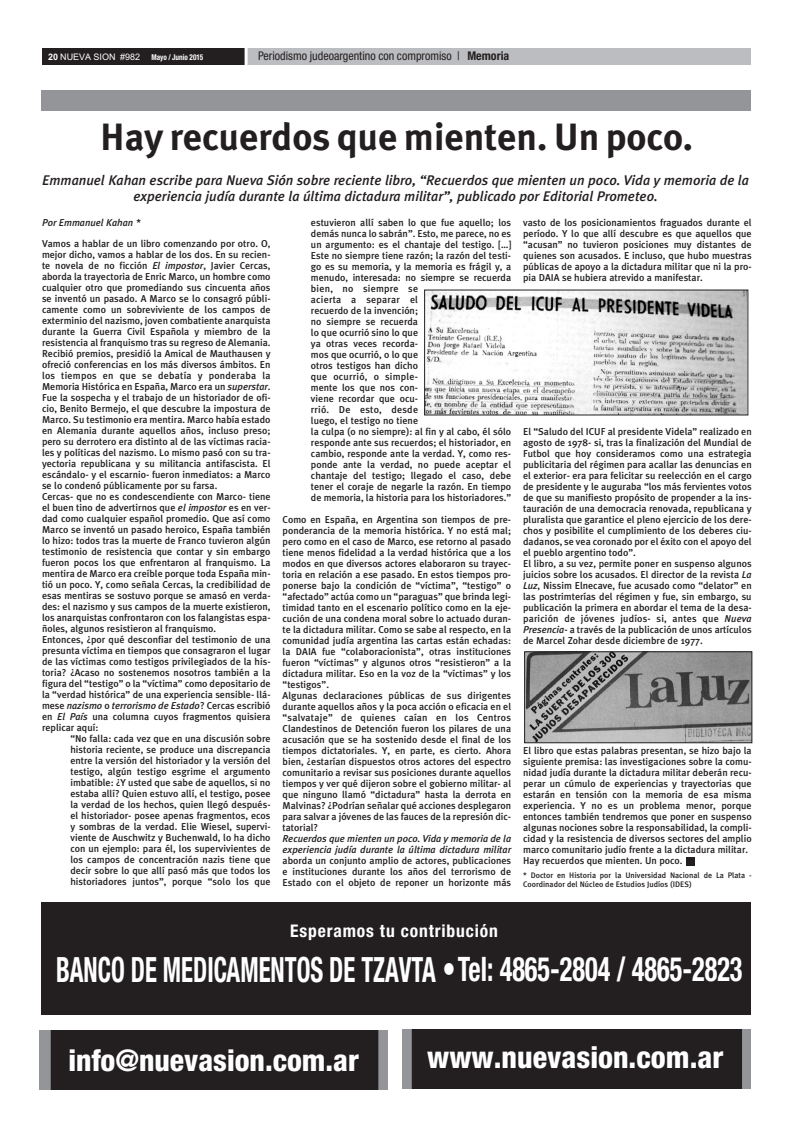
<style>
.page{position:relative;width:794px;height:1134px;background:#fff}
.page>*{position:absolute;margin:0;border:0;box-sizing:border-box;transform-origin:0 0}
.t1{font:700 38px "Meta Plus";color:#231f20}
.t2{font:700 condensed 34.9px "Helvetica Neue";color:#fff;scale:.71 1}
.t3{font:800 condensed 30.2px "Helvetica Neue";color:#fff}
.t4{font:800 condensed 29.9px "Helvetica Neue";color:#fff}
.t5{font:700 condensed 17.4px "Helvetica Neue";letter-spacing:.05em;color:#fff}
.t6{font:italic 500 14px/16px "Meta Plus";color:#231f20;text-align:center}
.t7{font:condensed 12px "Helvetica Neue";color:#231f20}
.t8{font:500 10px/11px "Meta Plus";color:#231f20}
.t9{font:italic 500 10px/11px "Meta Plus";color:#231f20}
.t10{font:9px "Arial";color:#fff}
.t11{font:500 8px/9px "Meta Plus";color:#231f20}
.t12{font:700 condensed 8px "Helvetica Neue";color:#fff;scale:.9 1}
.s1{font-weight:700}
.s2{font-style:italic}
.s3{font-size:33.8px}
</style>
<div class="page">
<div style="left:42px;top:48px;width:276px;height:17px;background:#231f20"></div>
<div style="left:246px;top:48px;width:504px;height:17px;background:#bcbdc0"></div>
<hr style="left:245px;top:48px;width:3px;height:17px;background:#fff">
<div style="left:41px;top:903px;width:709px;height:112px;background:#231f20"></div>
<div style="left:41px;top:90px;width:710px;height:20px;background:#939598"></div>
<div style="left:686px;top:857px;width:8px;height:8px;background:#231f20"></div>
<div style="left:402px;top:1029px;width:349px;height:60px;background:#939598"></div>
<div style="left:412px;top:1029px;width:330px;height:60px;background:#231f20"></div>
<div style="left:39px;top:1030px;width:349px;height:60px;background:#939598"></div>
<div style="left:51px;top:1030px;width:327px;height:60px;background:#231f20"></div>
<img style="left:426px;top:292px;width:320px;height:121px">
<img style="left:526px;top:653px;width:224px;height:88px">
<div style="left:524px;top:651px;width:228px;height:92px;border:1px solid #231f20"></div>
<p class="t10" style="left:48px;top:51px;width:94px"><span class="s1">20</span> NUEVA SION #982</p>
<p class="t12" style="left:151px;top:54px;width:59px">Mayo / Junio 2015</p>
<p class="t7" style="left:258px;top:51px;width:253px">Periodismo judeoargentino con compromiso | <span class="s1">Memoria</span></p>
<h1 class="t1" style="left:100px;top:115px;width:594px">Hay recuerdos que mienten. Un poco.</h1>
<h3 class="t6" style="left:42px;top:172px;width:708px">Emmanuel Kahan escribe para Nueva Sión sobre reciente libro, “Recuerdos que mienten un poco. Vida y memoria de la experiencia judía durante la última dictadura militar”, publicado por Editorial Prometeo.</h3>
<p class="t9" style="left:42px;top:217px;width:100px">Por Emmanuel Kahan *</p>
<p class="t8" style="left:42px;top:238px;width:230px">Vamos a hablar de un libro comenzando por otro. O, mejor dicho, vamos a hablar de los dos. En su recien&shy;te novela de no ficción <span class="s2">El impostor</span>, Javier Cercas, aborda la trayectoria de Enric Marco, un hombre como cualquier otro que promediando sus cincuenta años se inventó un pasado. A Marco se lo consagró públi&shy;camente como un sobreviviente de los campos de exterminio del nazismo, joven combatiente anarquista durante la Guerra Civil Española y miembro de la resistencia al franquismo tras su regreso de Alemania.<br>Recibió premios, presidió la Amical de Mauthausen y ofreció conferencias en los más diversos ámbitos. En los tiempos en que se debatía y ponderaba la Memoria Histórica en España, Marco era un <span class="s2">superstar</span>.<br>Fue la sospecha y el trabajo de un historiador de ofi&shy;cio, Benito Bermejo, el que descubre la impostura de Marco. Su testimonio era mentira. Marco había estado en Alemania durante aquellos años, incluso preso; pero su derrotero era distinto al de las víctimas racia&shy;les y políticas del nazismo. Lo mismo pasó con su tra&shy;yectoria republicana y su militancia antifascista. El escándalo- y el escarnio- fueron inmediatos: a Marco se lo condenó públicamente por su farsa.<br>Cercas- que no es condescendiente con Marco- tiene el buen tino de advertirnos que <span class="s2">el impostor</span> es en ver&shy;dad como cualquier español promedio. Que así como Marco se inventó un pasado heroico, España también lo hizo: todos tras la muerte de Franco tuvieron algún testimonio de resistencia que contar y sin embargo fueron pocos los que enfrentaron al franquismo. La mentira de Marco era creíble porque toda España min&shy;tió un poco. Y, como señala Cercas, la credibilidad de esas mentiras se sostuvo porque se amasó en verda&shy;des: el nazismo y sus campos de la muerte existieron, los anarquistas confrontaron con los falangistas espa&shy;ñoles, algunos resistieron al franquismo.<br>Entonces, ¿por qué desconfiar del testimonio de una presunta víctima en tiempos que consagraron el lugar de las víctimas como testigos privilegiados de la his&shy;toria? ¿Acaso no sostenemos nosotros también a la figura del “testigo” o la “víctima” como depositario de la “verdad histórica” de una experiencia sensible- llá&shy;mese <span class="s2">nazismo</span> o <span class="s2">terrorismo de Estado</span>? Cercas escribió en <span class="s2">El País</span> una columna cuyos fragmentos quisiera replicar aquí:</p>
<p class="t8" style="left:70px;top:733px;width:202px;text-align:justify">“No falla: cada vez que en una discusión sobre historia reciente, se produce una discrepancia entre la versión del historiador y la versión del testigo, algún testigo esgrime el argumento imbatible: ¿Y usted que sabe de aquellos, si no estaba allí? Quien estuvo allí, el testigo, posee la verdad de los hechos, quien llegó después&shy;el historiador- posee apenas fragmentos, ecos y sombras de la verdad. Elie Wiesel, supervi&shy;viente de Auschwitz y Buchenwald, lo ha dicho con un ejemplo: para él, los supervivientes de los campos de concentración nazis tiene que decir sobre lo que allí pasó más que todos los historiadores juntos”, porque “solo los que</p>
<p class="t8" style="left:311px;top:217px;width:202px">estuvieron allí saben lo que fue aquello; los demás nunca lo sabrán”. Esto, me parece, no es un argumento: es el chantaje del testigo. […] Este no siempre tiene razón; la razón del testi&shy;go es su memoria, y la memoria es frágil y, a menudo, interesada: no siempre se recuerda bien, no siempre se<br>acierta a separar el<br>recuerdo de la invención;<br>no siempre se recuerda<br>lo que ocurrió sino lo que<br>ya otras veces recorda-<br>mos que ocurrió, o lo que<br>otros testigos han dicho<br>que ocurrió, o simple-<br>mente los que nos con-<br>viene recordar que ocu-<br>rrió. De esto, desde<br>luego, el testigo no tiene<br>la culpa (o no siempre): al fin y al cabo, él sólo responde ante sus recuerdos; el historiador, en cambio, responde ante la verdad. Y, como res&shy;ponde ante la verdad, no puede aceptar el chantaje del testigo; llegado el caso, debe tener el coraje de negarle la razón. En tiempo de memoria, la historia para los historiadores.”</p>
<p class="t8" style="left:282px;top:514px;width:230px">Como en España, en Argentina son tiempos de pre&shy;ponderancia de la memoria histórica. Y no está mal; pero como en el caso de Marco, ese retorno al pasado tiene menos fidelidad a la verdad histórica que a los modos en que diversos actores elaboraron su trayec&shy;toria en relación a ese pasado. En estos tiempos pro&shy;ponerse bajo la condición de “víctima”, “testigo” o “afectado” actúa como un “paraguas” que brinda legi&shy;timidad tanto en el escenario político como en la eje&shy;cución de una condena moral sobre lo actuado duran&shy;te la dictadura militar. Como se sabe al respecto, en la comunidad judía argentina las cartas están echadas: la DAIA fue “colaboracionista”, otras instituciones fueron “víctimas” y algunos otros “resistieron” a la dictadura militar. Eso en la voz de la “víctimas” y los “testigos”.<br>Algunas declaraciones públicas de sus dirigentes durante aquellos años y la poca acción o eficacia en el “salvataje” de quienes caían en los Centros Clandestinos de Detención fueron los pilares de una acusación que se ha sostenido desde el final de los tiempos dictatoriales. Y, en parte, es cierto. Ahora bien, ¿estarían dispuestos otros actores del espectro comunitario a revisar sus posiciones durante aquellos tiempos y ver qué dijeron sobre el gobierno militar- al que ninguno llamó “dictadura” hasta la derrota en Malvinas? ¿Podrían señalar qué acciones desplegaron para salvar a jóvenes de las fauces de la represión dic&shy;tatorial?</p>
<p class="t9" style="left:282px;top:833px;width:230px">Recuerdos que mienten un poco. Vida y memoria de la experiencia judía durante la última dictadura militar</p>
<p class="t8" style="left:282px;top:855px;width:230px;text-align:justify">aborda un conjunto amplio de actores, publicaciones e instituciones durante los años del terrorismo de Estado con el objeto de reponer un horizonte más</p>
<p class="t8" style="left:523px;top:217px;width:230px;text-align:justify">vasto de los posicionamientos fraguados durante el período. Y lo que allí descubre es que aquellos que “acusan” no tuvieron posiciones muy distantes de quienes son acusados. E incluso, que hubo muestras públicas de apoyo a la dictadura militar que ni la pro&shy;pia DAIA se hubiera atrevido a manifestar.</p>
<p class="t8" style="left:523px;top:426px;width:230px">El “Saludo del ICUF al presidente Videla” realizado en agosto de 1978- si, tras la finalización del Mundial de Futbol que hoy consideramos como una estrategia publicitaria del régimen para acallar las denuncias en el exterior- era para felicitar su reelección en el cargo de presidente y le auguraba “los más fervientes votos de que su manifiesto propósito de propender a la ins&shy;tauración de una democracia renovada, republicana y pluralista que garantice el pleno ejercicio de los dere&shy;chos y posibilite el cumplimiento de los deberes ciu&shy;dadanos, se vea coronado por el éxito con el apoyo del el pueblo argentino todo”.<br>El libro, a su vez, permite poner en suspenso algunos juicios sobre los acusados. El director de la revista <span class="s2">La Luz</span>, Nissim Elnecave, fue acusado como “delator” en las postrimterías del régimen y fue, sin embargo, su publicación la primera en abordar el tema de la desa&shy;parición de jóvenes judíos- si, antes que <span class="s2">Nueva Presencia</span>- a través de la publicación de unos artículos de Marcel Zohar desde diciembre de 1977.</p>
<p class="t8" style="left:523px;top:745px;width:230px">El libro que estas palabras presentan, se hizo bajo la siguiente premisa: las investigaciones sobre la comu&shy;nidad judía durante la dictadura militar deberán recu&shy;perar un cúmulo de experiencias y trayectorias que estarán en tensión con la memoria de esa misma experiencia. Y no es un problema menor, porque entonces también tendremos que poner en suspenso algunas nociones sobre la responsabilidad, la compli&shy;cidad y la resistencia de diversos sectores del amplio marco comunitario judío frente a la dictadura militar.<br>Hay recuerdos que mienten. Un poco.</p>
<p class="t11" style="left:523px;top:870px;width:230px">* Doctor en Historia por la Universidad Nacional de La Plata -<br>Coordinador del Núcleo de Estudios Judíos (IDES)</p>
<h3 class="t5" style="left:290px;top:924px;width:209px">Esperamos tu contribución</h3>
<h3 class="t3" style="left:430px;top:944px;width:294px">info@nuevasion.com.ar</h3>
<h2 class="t2" style="left:56px;top:957px;width:968px">BANCO DE MEDICAMENTOS DE TZAVTA <span class="s3">•Tel: 4865-2804 / 4865-2823</span></h2>
<h3 class="t4" style="left:69px;top:1050px;width:292px">info@nuevasion.com.ar</h3>
<h3 class="t3" style="left:427px;top:1046px;width:298px">www.nuevasion.com.ar</h3>
</div>
